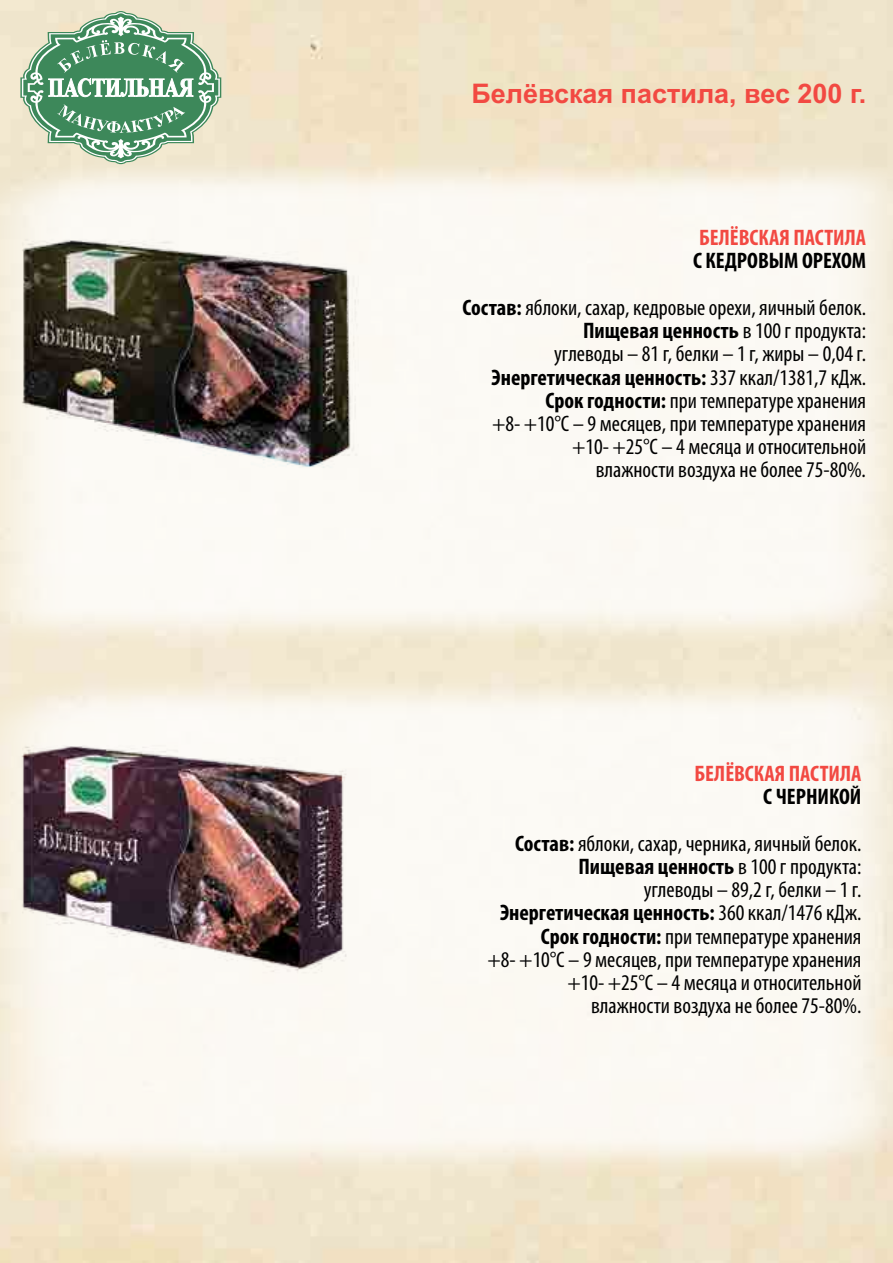
<style>
.page{position:relative;width:893px;height:1263px;background:#fff}
.page>*{position:absolute;margin:0;border:0;box-sizing:border-box;transform-origin:0 0}
.t1{font:700 27px "Arial";color:#f24942}
.t2{font:condensed 22.5px/23.1px "Myriad Pro";color:#000;text-align:right}
.t3{font:700 condensed 22.5px "Myriad Pro";color:#f24942}
.s1{font-weight:700}
</style>
<div class="page">
<svg style="left:20px;top:11px;width:201px;height:153px;background:#92b797"></svg>
<img style="left:11px;top:228px;width:356px;height:260px">
<img style="left:11px;top:734px;width:349px;height:255px">
<p class="t1" style="left:471px;top:74px;width:396px">Белёвская пастила, вес 200 г.</p>
<p class="t3" style="left:699px;top:223px;width:169px">БЕЛЁВСКАЯ ПАСТИЛА</p>
<p class="t2" style="left:463px;top:237px;width:405px;line-height:46.8px"><span class="s1">С КЕДРОВЫМ ОРЕХОМ<br>Состав:</span> яблоки, сахар, кедровые орехи, яичный белок.</p>
<p class="t2" style="left:492px;top:319px;width:376px"><span class="s1">Пищевая ценность</span> в 100 г продукта:<br>углеводы – 81 г, белки – 1 г, жиры – 0,04 г.<br><span class="s1">Энергетическая ценность:</span> 337 ккал/1381,7 кДж.<br><span class="s1">Срок годности:</span> при температуре хранения<br>+8- +10°С – 9 месяцев, при температуре хранения +10- +25°С – 4 месяца и относительной влажности воздуха не более 75-80%.</p>
<p class="t3" style="left:694px;top:759px;width:169px">БЕЛЁВСКАЯ ПАСТИЛА</p>
<p class="t2" style="left:515px;top:773px;width:348px;line-height:46.8px"><span class="s1">С ЧЕРНИКОЙ<br>Состав:</span> яблоки, сахар, черника, яичный белок.</p>
<p class="t2" style="left:487px;top:855px;width:376px"><span class="s1">Пищевая ценность</span> в 100 г продукта:<br>углеводы – 89,2 г, белки – 1 г.<br><span class="s1">Энергетическая ценность:</span> 360 ккал/1476 кДж.<br><span class="s1">Срок годности:</span> при температуре хранения<br>+8- +10°С – 9 месяцев, при температуре хранения +10- +25°С – 4 месяца и относительной влажности воздуха не более 75-80%.</p>
</div>
